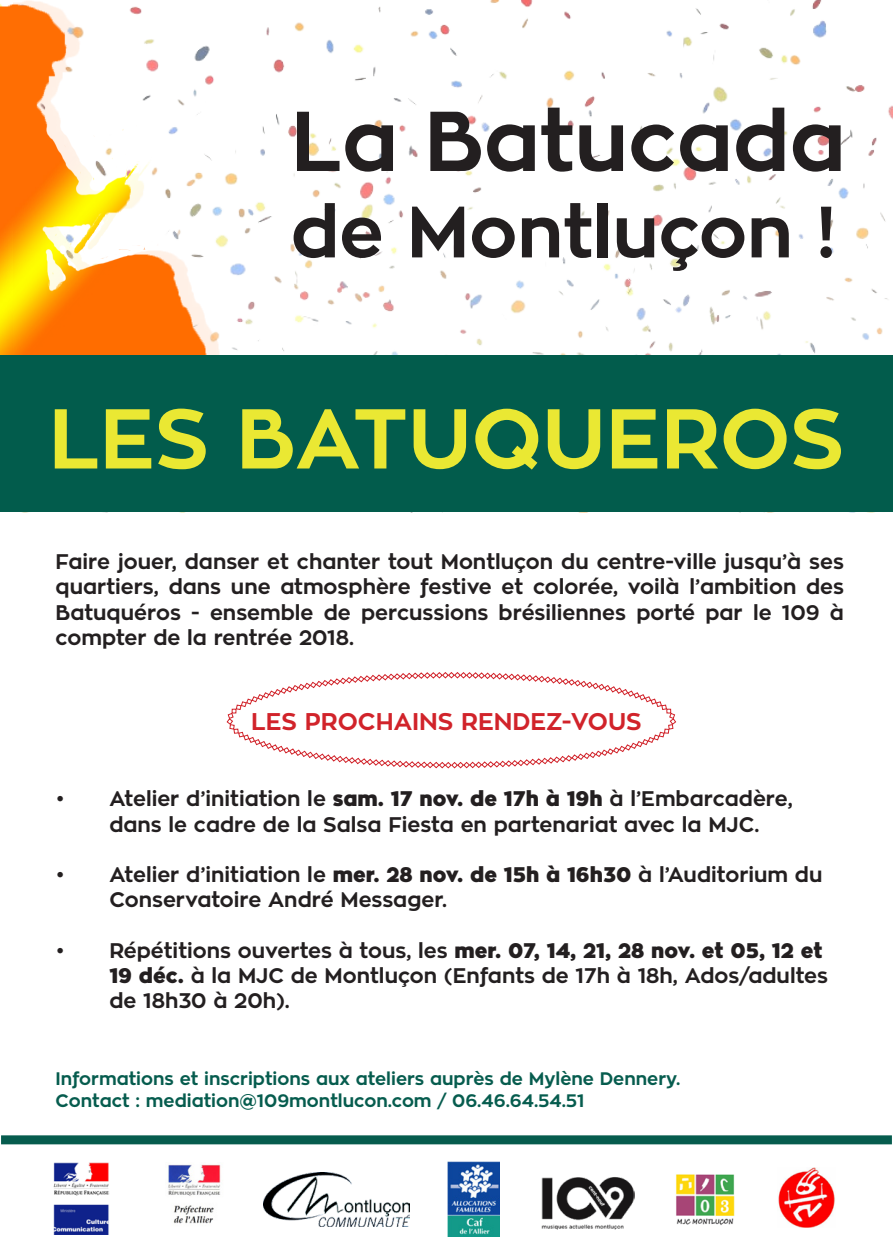
<style>
.page{position:relative;width:893px;height:1259px;background:#fff}
.page>*{position:absolute;margin:0;border:0;box-sizing:border-box;transform-origin:0 0}
.t1{font:700 84px "Zona Pro";color:#eae833}
.t2{font:700 84px "Zona Pro";color:#231f20}
.t3{font:700 72px "Zona Pro";color:#231f20}
.t4{font:700 24px "Zona Pro";color:#d1232a}
.t5{font:700 21px/25.2px "Zona Pro";color:#231f20}
.t6{font:700 18px "Zona Pro";color:#065c4e}
.s1{font-weight:900}
</style>
<div class="page">
<svg style="left:226px;top:672px;width:450px;height:96px"></svg>
<img style="left:0;top:0;width:893px;height:355px">
<img style="left:0;top:5px;width:13px;height:350px">
<img style="left:13px;top:0;width:207px;height:355px">
<div style="left:0;top:355px;width:893px;height:157px;background:#025c4c"></div>
<img style="left:778px;top:1167px;width:57px;height:60px">
<img style="left:53px;top:1163px;width:56px;height:71px">
<img style="left:168px;top:1164px;width:53px;height:60px">
<img style="left:448px;top:1161px;width:51px;height:75px">
<img style="left:264px;top:1172px;width:145px;height:54px">
<img style="left:542px;top:1177px;width:92px;height:53px">
<div style="left:1px;top:1135px;width:891px;height:9px;background:#065c4e"></div>
<img style="left:676px;top:1174px;width:59px;height:51px">
<p class="t2" style="left:291px;top:86px;width:556px">La Batucada</p>
<p class="t3" style="left:291px;top:185px;width:547px">de Montluçon !</p>
<p class="t1" style="left:49px;top:384px;width:797px">LES BATUQUEROS</p>
<p class="t5" style="left:56px;top:549px;width:790px;text-align:justify">Faire jouer, danser et chanter tout Montluçon du centre-ville jusqu’à ses quartiers, dans une atmosphère festive et colorée, voilà l’ambition des Batuquéros - ensemble de percussions brésiliennes porté par le 109 à compter de la rentrée 2018.</p>
<p class="t4" style="left:251px;top:706px;width:392px">LES PROCHAINS RENDEZ-VOUS</p>
<p class="t5" style="left:109px;top:786px;width:685px;text-indent:-54px">• Atelier d’initiation le <span class="s1">sam. 17 nov. de 17h à 19h</span> à l’Embarcadère, dans le cadre de la Salsa Fiesta en partenariat avec la MJC.</p>
<p class="t5" style="left:109px;top:862px;width:715px;text-indent:-54px">• Atelier d’initiation le <span class="s1">mer. 28 nov. de 15h à 16h30</span> à l’Auditorium du<br>Conservatoire André Messager.</p>
<p class="t5" style="left:109px;top:937px;width:720px;text-indent:-54px">• Répétitions ouvertes à tous, les <span class="s1">mer. 07, 14, 21, 28 nov. et 05, 12 et<br>19 déc.</span> à la MJC de Montluçon (Enfants de 17h à 18h, Ados/adultes de 18h30 à 20h).</p>
<p class="t6" style="left:56px;top:1066px;width:626px">Informations et inscriptions aux ateliers auprès de Mylène Dennery.</p>
<p class="t6" style="left:56px;top:1088px;width:530px">Contact : mediation@109montlucon.com / 06.46.64.54.51</p>
</div>
